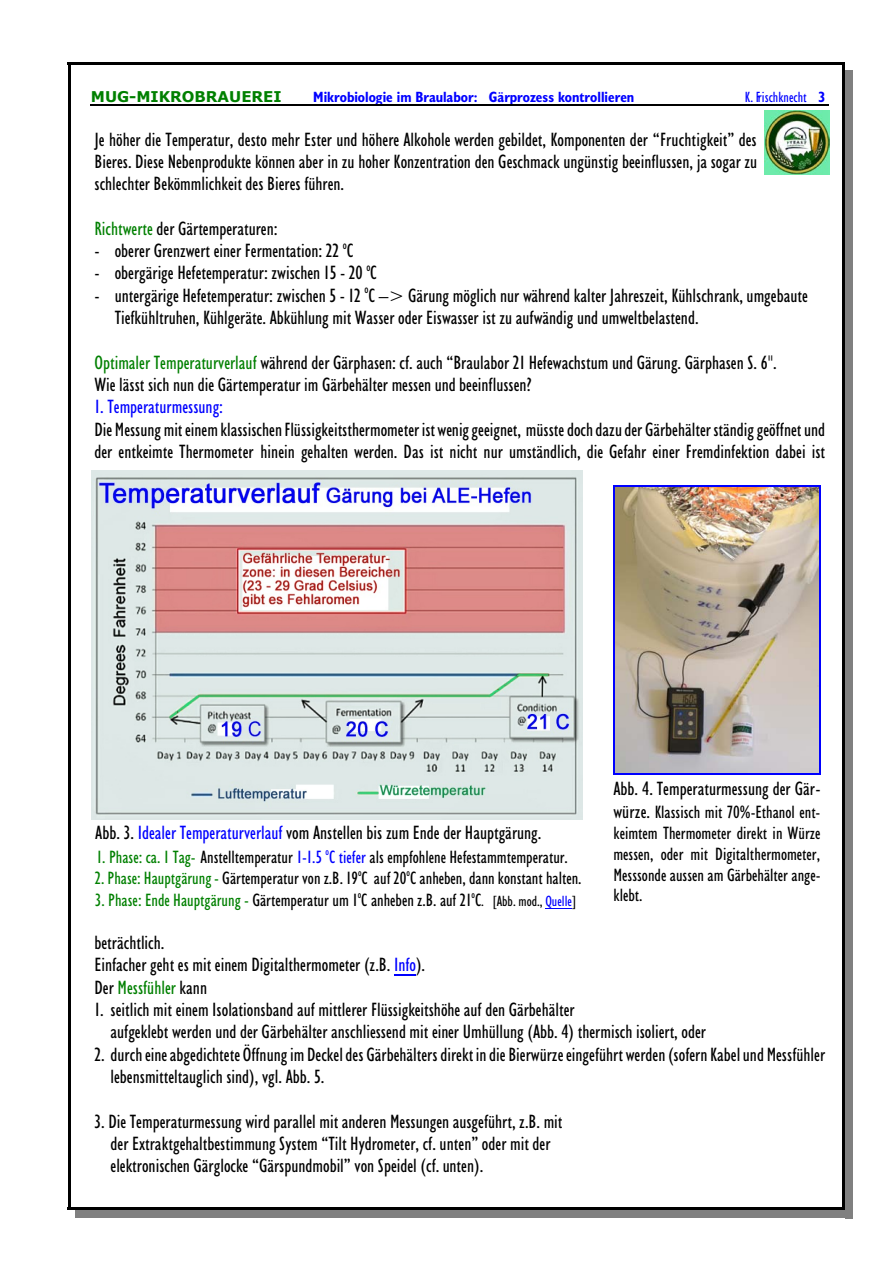
<style>
.page{position:relative;width:893px;height:1263px;background:#fff}
.page>*{position:absolute;margin:0;border:0;box-sizing:border-box;transform-origin:0 0}
.t1{font:condensed 19.5px/22.4px "Humanist 521 BT";color:#000}
.t2{font:condensed 19.5px "Humanist 521 BT";color:#00f}
.t3{font:condensed 18px/21px "Humanist 521 BT";color:#000;text-align:justify}
.t4{font:700 condensed 15px "Humanist 521 BT";color:#00f}
.t5{font:700 15px "Verdana";color:#008000}
.t6{font:condensed 15px "Humanist 521 BT";color:#00f}
.s1{font-weight:700}
.s2{color:#008000}
.s3{color:#00f}
.s4{font-size:15px}
.s5{font-size:15px;color:#00f}
.s6{font-size:19.5px}
</style>
<div class="page">
<hr style="left:68px;top:62px;width:3px;height:1148px;background:#000">
<hr style="left:842px;top:62px;width:3px;height:1148px;background:#000">
<hr style="left:68px;top:62px;width:777px;height:3px;background:#000">
<hr style="left:68px;top:1207px;width:777px;height:3px;background:#000">
<div style="left:845px;top:70px;width:8px;height:1148px;background:#808080"></div>
<div style="left:76px;top:1210px;width:777px;height:8px;background:#808080"></div>
<hr style="left:90px;top:105px;width:739px;height:1px;background:#000">
<img style="left:92px;top:470px;width:490px;height:349px">
<svg style="left:545px;top:908px;width:27px;height:1px"></svg>
<img style="left:615px;top:486px;width:204px;height:288px">
<hr style="left:613px;top:485px;width:2px;height:290px;background:#00f">
<hr style="left:819px;top:485px;width:1px;height:290px;background:#00f">
<hr style="left:613px;top:485px;width:207px;height:1px;background:#00f">
<hr style="left:613px;top:774px;width:207px;height:1px;background:#00f">
<svg style="left:394px;top:974px;width:22px;height:1px"></svg>
<img style="left:764px;top:111px;width:65px;height:63px">
<p class="t5" style="left:91px;top:90px;width:192px">MUG-MIKROBRAUEREI</p>
<p class="t4" style="left:313px;top:90px;width:323px">Mikrobiologie im Braulabor: Gärprozess kontrollieren</p>
<p class="t6" style="left:745px;top:90px;width:81px">K. Frischknecht <span class="s1">3</span></p>
<p class="t1" style="left:94px;top:129px;width:664px;text-align:justify">Je höher die Temperatur, desto mehr Ester und höhere Alkohole werden gebildet, Komponenten der “Fruchtigkeit” des Bieres. Diese Nebenprodukte können aber in zu hoher Konzentration den Geschmack ungünstig beeinflussen, ja sogar zu schlechter Bekömmlichkeit des Bieres führen.</p>
<p class="t1" style="left:94px;top:219px;width:185px"><span class="s2">Richtwerte</span> der Gärtemperaturen:</p>
<p class="t1" style="left:94px;top:241px;width:260px">- oberer Grenzwert einer Fermentation: 22 <sup>o</sup>C</p>
<p class="t1" style="left:94px;top:263px;width:284px">- obergärige Hefetemperatur: zwischen 15 - 20 <sup>o</sup>C</p>
<p class="t1" style="left:115px;top:286px;width:695px;text-indent:-20px">- untergärige Hefetemperatur: zwischen 5 - 12 <sup>o</sup>C –&gt; Gärung möglich nur während kalter Jahreszeit, Kühlschrank, umgebaute<br>Tiefkühltruhen, Kühlgeräte. Abkühlung mit Wasser oder Eiswasser ist zu aufwändig und umweltbelastend.</p>
<p class="t1" style="left:95px;top:352px;width:684px"><span class="s2">Optimaler Temperaturverlauf</span> während der Gärphasen: cf. auch “Braulabor 21 Hefewachstum und Gärung. Gärphasen S. 6".<br>Wie lässt sich nun die Gärtemperatur im Gärbehälter messen und beeinflussen?</p>
<p class="t2" style="left:95px;top:399px;width:130px">1. Temperaturmessung:</p>
<p class="t1" style="left:95px;top:419px;width:732px">Die Messung mit einem klassischen Flüssigkeitsthermometer ist wenig geeignet, müsste doch dazu der Gärbehälter ständig geöffnet und der entkeimte Thermometer hinein gehalten werden. Das ist nicht nur umständlich, die Gefahr einer Fremdinfektion dabei ist</p>
<p class="t1" style="left:95px;top:823px;width:448px">Abb. 3. <span class="s3">Idealer Temperaturverlauf</span> vom Anstellen bis zum Ende der Hauptgärung.</p>
<p class="t3" style="left:97px;top:847px;width:473px"><span class="s2">1. Phase: ca. 1 Tag-</span> Anstelltemperatur <span class="s3">1-1.5</span> <sup>o</sup><span class="s3">C tiefer</span> als empfohlene Hefestammtemperatur.</p>
<p class="t3" style="left:95px;top:868px;width:488px"><span class="s2">2. Phase: Hauptgärung -</span> Gärtemperatur von z.B. 19<sup>o</sup>C auf 20<sup>o</sup>C anheben, dann konstant halten.</p>
<p class="t3" style="left:95px;top:891px;width:483px"><span class="s2">3. Phase: Ende Hauptgärung -</span> Gärtemperatur um 1<sup>o</sup>C anheben z.B. auf 21<sup>o</sup>C<span class="s4">. [Abb. mod.,</span> <span class="s5">Quelle</span><span class="s4">]</span></p>
<p class="t1" style="left:613px;top:779px;width:209px">Abb. 4. Temperaturmessung der Gär-</p>
<p class="t3" style="left:613px;top:802px;width:209px"><span class="s6">würze.</span> Klassisch mit 70%-Ethanol ent&shy;keimtem Thermometer direkt in Würze messen, oder mit Digitalthermometer, Messsonde aussen am Gärbehälter ange&shy;klebt.</p>
<p class="t1" style="left:94px;top:933px;width:332px">beträchtlich.<br>Einfacher geht es mit einem Digitalthermometer (z.B. <span class="s3">Info</span>).<br>Der <span class="s2">Messfühler</span> kann</p>
<p class="t1" style="left:111px;top:1000px;width:597px;text-indent:-16px">1. seitlich mit einem Isolationsband auf mittlerer Flüssigkeitshöhe auf den Gärbehälter<br>aufgeklebt werden und der Gärbehälter anschliessend mit einer Umhüllung (Abb. 4) thermisch isoliert, oder</p>
<p class="t1" style="left:111px;top:1044px;width:716px;text-indent:-16px">2. durch eine abgedichtete Öffnung im Deckel des Gärbehälters direkt in die Bierwürze eingeführt werden (sofern Kabel und Messfühler lebensmitteltauglich sind), vgl. Abb. 5.</p>
<p class="t1" style="left:111px;top:1111px;width:453px;text-indent:-16px">3. Die Temperaturmessung wird parallel mit anderen Messungen ausgeführt, z.B. mit der Extraktgehaltbestimmung System “Tilt Hydrometer, cf. unten” oder mit der elektronischen Gärglocke “Gärspundmobil” von Speidel (cf. unten).</p>
</div>
